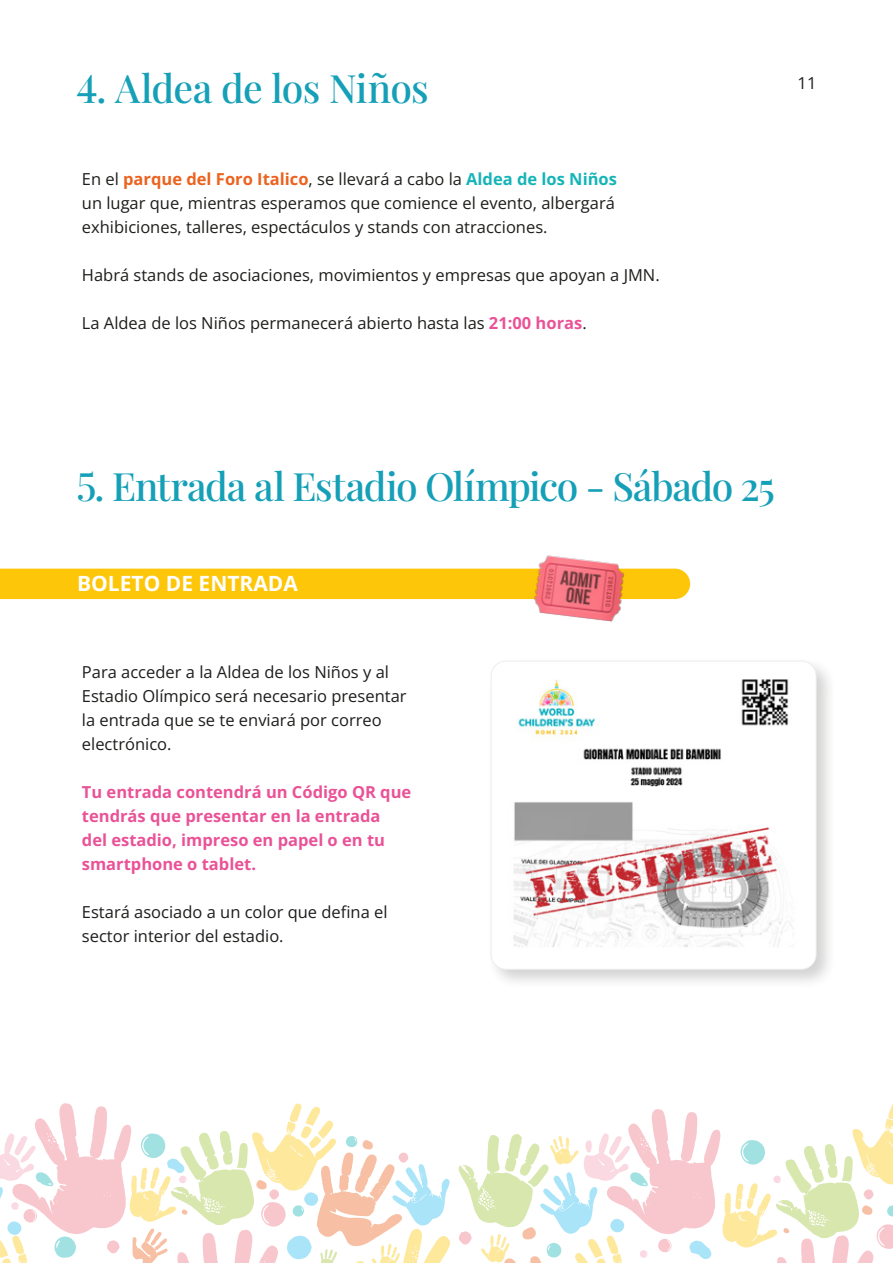
<style>
.page{position:relative;width:893px;height:1263px;background:#fff}
.page>*{position:absolute;margin:0;border:0;box-sizing:border-box;transform-origin:0 0}
.t1{font:500 39px "Playfair Display";letter-spacing:-.025em;color:#15a0b8}
.t2{font:700 21px "Open Sans";color:#fff}
.t3{font:16.5px/24px "Open Sans";color:#1d1d1b}
.t4{font:700 16.5px/24px "Open Sans";color:#ea5297}
.s1{font-weight:700;color:#ec621f}
.s2{font-weight:700;color:#15b4b7}
.s3{font-weight:700;color:#ea5297}
</style>
<div class="page">
<svg style="left:0;top:1103px;width:893px;height:160px"></svg>
<div style="left:486px;top:656px;width:350px;height:333px;background:#1d1d1b;opacity:.2"></div>
<div style="left:491px;top:661px;width:325px;height:308px;background:#fff;border-radius:15px"></div>
<img style="left:513px;top:679px;width:279px;height:268px">
<div style="left:491px;top:661px;width:325px;height:308px;border:1px solid #ededed;border-radius:15px"></div>
<div style="left:0;top:568px;width:690px;height:32px;background:#fdc608"></div>
<h1 class="t1" style="left:77px;top:57px;width:354px">4. Aldea de los Niños</h1>
<p class="t3" style="left:82px;top:167px;width:537px">En el <span class="s1">parque del Foro Italico</span>, se llevará a cabo la <span class="s2">Aldea de los Niños </span>un lugar que, mientras esperamos que comience el evento, albergará exhibiciones, talleres, espectáculos y stands con atracciones.</p>
<p class="t3" style="left:82px;top:263px;width:579px">Habrá stands de asociaciones, movimientos y empresas que apoyan a JMN.</p>
<p class="t3" style="left:82px;top:311px;width:506px">La Aldea de los Niños permanecerá abierto hasta las <span class="s3">21:00 horas</span>.</p>
<p class="t3" style="left:798px;top:70px;width:20px">11</p>
<h1 class="t1" style="left:77px;top:456px;width:700px">5. Entrada al Estadio Olímpico - Sábado 25</h1>
<p class="t2" style="left:77px;top:569px;width:222px">BOLETO DE ENTRADA</p>
<p class="t3" style="left:82px;top:660px;width:326px">Para acceder a la Aldea de los Niños y al Estadio Olímpico será necesario presentar la entrada que se te enviará por correo electrónico.</p>
<p class="t4" style="left:82px;top:780px;width:331px">Tu entrada contendrá un Código QR que tendrás que presentar en la entrada<br>del estadio, impreso en papel o en tu smartphone o tablet.</p>
<p class="t3" style="left:82px;top:900px;width:307px">Estará asociado a un color que defina el sector interior del estadio.</p>
</div>
